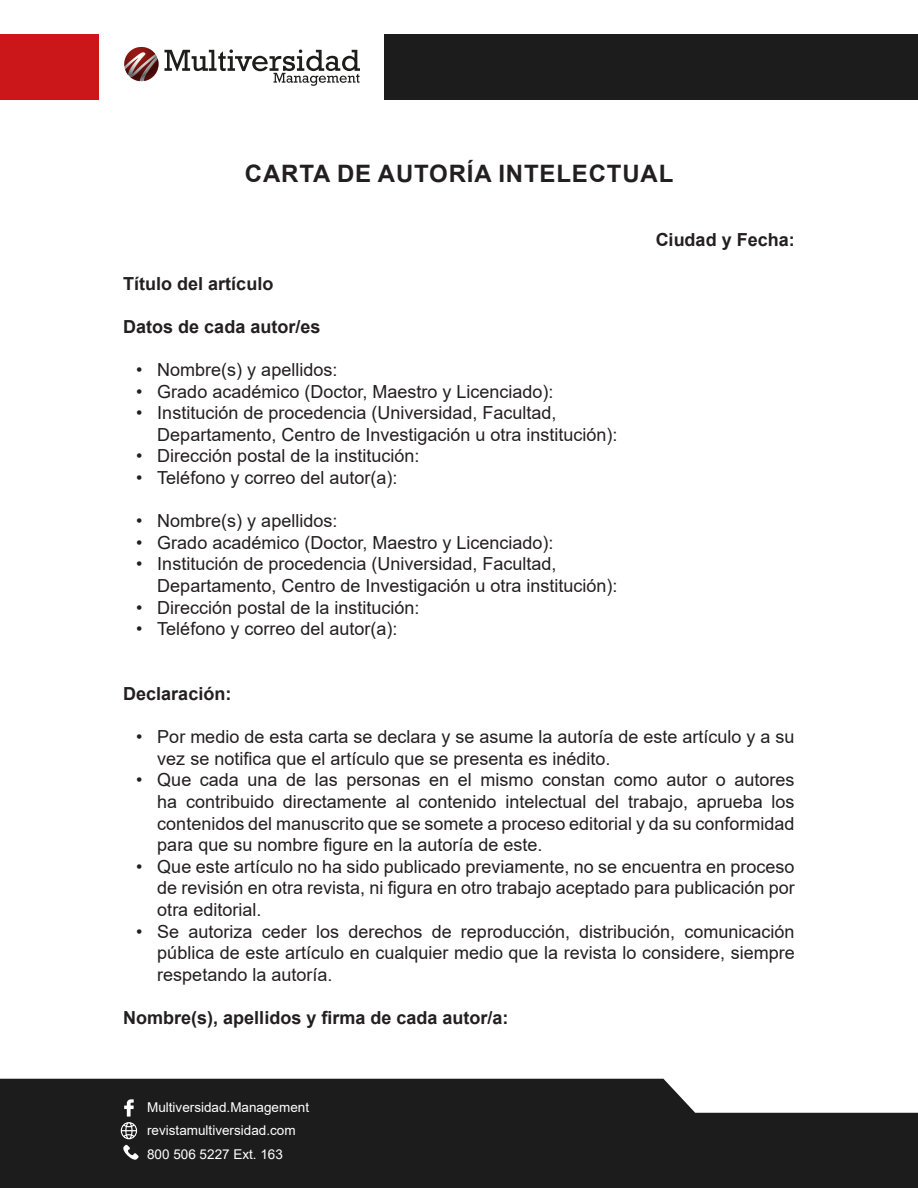
<style>
.page{position:relative;width:918px;height:1188px;background:#fff}
.page>*{position:absolute;margin:0;border:0;box-sizing:border-box;transform-origin:0 0}
.t1{font:700 24px "Arial";letter-spacing:.035em;color:#231f20}
.t2{font:18px/21.6px "Arial";color:#231f20}
.t3{font:700 18px "Arial";color:#231f20}
.t4{font:13.5px "Arial";color:#fff}
</style>
<div class="page">
<svg style="left:0;top:1079px;width:918px;height:109px;background:#2e2e2e"></svg>
<div style="left:385px;top:34px;width:533px;height:65px;background:#1c1c1c"></div>
<div style="left:0;top:34px;width:99px;height:65px;background:#cc171a"></div>
<svg style="left:124px;top:47px;width:236px;height:39px"></svg>
<svg style="left:124px;top:47px;width:35px;height:34px"></svg>
<svg style="left:123px;top:1145px;width:16px;height:15px"></svg>
<svg style="left:121px;top:1099px;width:16px;height:40px"></svg>
<p class="t1" style="left:245px;top:156px;width:430px">CARTA DE AUTORÍA INTELECTUAL</p>
<p class="t3" style="left:123px;top:271px;width:152px">Título del artículo</p>
<p class="t3" style="left:123px;top:314px;width:199px">Datos de cada autor/es</p>
<p class="t2" style="left:136px;top:359px;width:203px">• Nombre(s) y apellidos:</p>
<p class="t2" style="left:136px;top:380px;width:419px">• Grado académico (Doctor, Maestro y Licenciado):</p>
<p class="t2" style="left:157px;top:402px;width:462px;text-indent:-21px">• Institución de procedencia (Universidad, Facultad,<br>Departamento, Centro de Investigación u otra institución):</p>
<p class="t2" style="left:136px;top:445px;width:285px">• Dirección postal de la institución:</p>
<p class="t2" style="left:136px;top:467px;width:263px">• Teléfono y correo del autor(a):</p>
<p class="t2" style="left:136px;top:510px;width:203px">• Nombre(s) y apellidos:</p>
<p class="t2" style="left:136px;top:532px;width:419px">• Grado académico (Doctor, Maestro y Licenciado):</p>
<p class="t2" style="left:157px;top:553px;width:462px;text-indent:-21px">• Institución de procedencia (Universidad, Facultad,<br>Departamento, Centro de Investigación u otra institución):</p>
<p class="t2" style="left:136px;top:596px;width:285px">• Dirección postal de la institución:</p>
<p class="t2" style="left:136px;top:618px;width:263px">• Teléfono y correo del autor(a):</p>
<p class="t3" style="left:656px;top:227px;width:141px">Ciudad y Fecha:</p>
<p class="t3" style="left:123px;top:681px;width:110px">Declaración:</p>
<p class="t2" style="left:157px;top:726px;width:639px;text-indent:-21px">• Por medio de esta carta se declara y se asume la autoría de este artículo y a su vez se notifica que el artículo que se presenta es inédito.</p>
<p class="t2" style="left:157px;top:769px;width:639px;text-align:justify;text-indent:-21px">• Que cada una de las personas en el mismo constan como autor o autores ha contribuido directamente al contenido intelectual del trabajo, aprueba los contenidos del manuscrito que se somete a proceso editorial y da su conformidad para que su nombre figure en la autoría de este.</p>
<p class="t2" style="left:157px;top:856px;width:639px;text-align:justify;text-indent:-21px">• Que este artículo no ha sido publicado previamente, no se encuentra en proceso de revisión en otra revista, ni figura en otro trabajo aceptado para publicación por otra editorial.</p>
<p class="t2" style="left:157px;top:920px;width:639px;text-align:justify;text-indent:-21px">• Se autoriza ceder los derechos de reproducción, distribución, comunicación pública de este artículo en cualquier medio que la revista lo considere, siempre respetando la autoría.</p>
<p class="t3" style="left:123px;top:1005px;width:387px">Nombre(s), apellidos y firma de cada autor/a:</p>
<p class="t4" style="left:147px;top:1098px;width:164px">Multiversidad.Management</p>
<p class="t4" style="left:147px;top:1121px;width:150px">revistamultiversidad.com</p>
<p class="t4" style="left:147px;top:1145px;width:137px">800 506 5227 Ext. 163</p>
</div>
